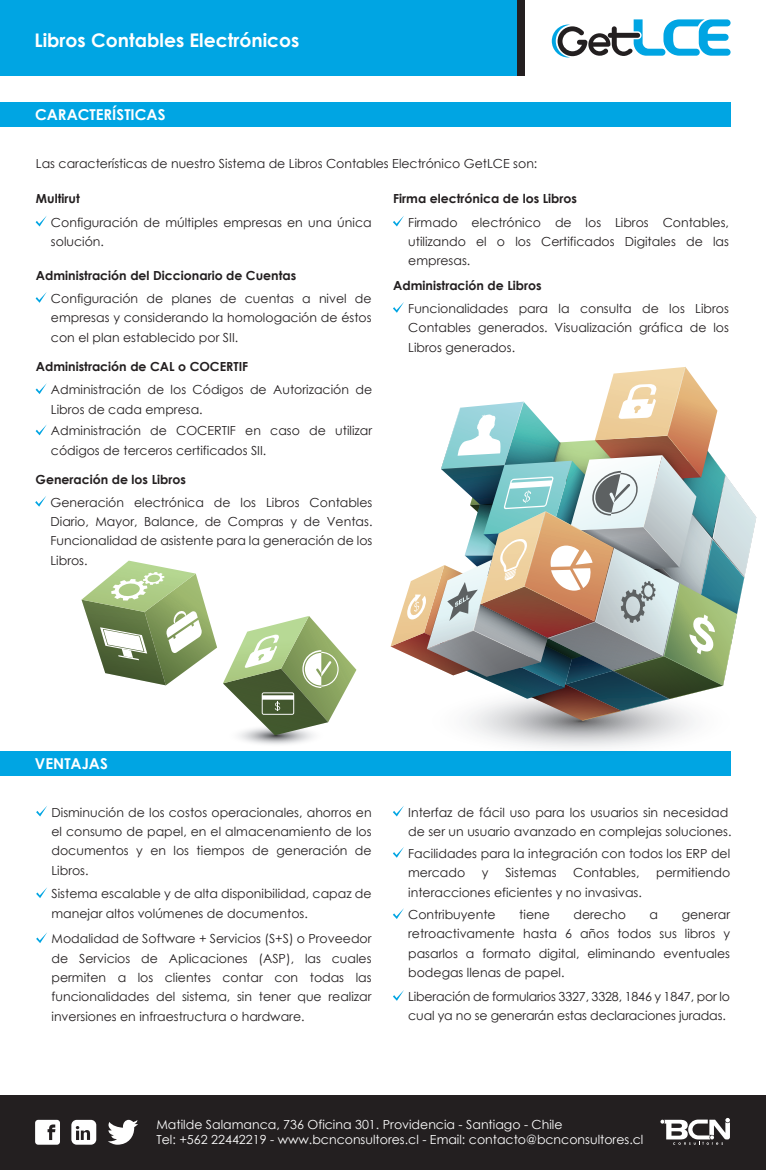
<style>
.page{position:relative;width:766px;height:1170px;background:#fff}
.page>*{position:absolute;margin:0;border:0;box-sizing:border-box;transform-origin:0 0}
.t1{font:700 18.75px "Century Gothic";color:#fff}
.t2{font:700 15px "Century Gothic";color:#fff}
.t3{font:12.5px/19.4px "Century Gothic";color:#231f20}
.t4{font:700 12.5px "Century Gothic";color:#231f20}
.t5{font:12.5px/15px "Century Gothic";color:#fff}
</style>
<div class="page">
<div style="left:0;top:0;width:516px;height:76px;background:#00a5e3"></div>
<div style="left:516px;top:0;width:7px;height:76px;background:#231f20"></div>
<div style="left:0;top:751px;width:729px;height:25px;background:#00a5e3"></div>
<div style="left:0;top:102px;width:729px;height:25px;background:#00a5e3"></div>
<svg style="left:36px;top:216px;width:11px;height:10px"></svg>
<svg style="left:36px;top:292px;width:11px;height:11px"></svg>
<svg style="left:36px;top:383px;width:11px;height:11px"></svg>
<svg style="left:36px;top:424px;width:11px;height:11px"></svg>
<svg style="left:35px;top:496px;width:11px;height:10px"></svg>
<svg style="left:393px;top:216px;width:11px;height:10px"></svg>
<svg style="left:393px;top:302px;width:11px;height:11px"></svg>
<svg style="left:551px;top:19px;width:179px;height:38px"></svg>
<div style="left:0;top:1095px;width:765px;height:74px;background:#231f20"></div>
<svg style="left:660px;top:1117px;width:69px;height:27px"></svg>
<svg style="left:35px;top:1119px;width:25px;height:25px"></svg>
<svg style="left:108px;top:1119px;width:30px;height:25px"></svg>
<svg style="left:71px;top:1119px;width:25px;height:25px"></svg>
<svg style="left:36px;top:806px;width:11px;height:10px"></svg>
<svg style="left:36px;top:887px;width:11px;height:11px"></svg>
<svg style="left:36px;top:932px;width:11px;height:11px"></svg>
<svg style="left:393px;top:806px;width:10px;height:10px"></svg>
<svg style="left:393px;top:848px;width:10px;height:9px"></svg>
<svg style="left:393px;top:909px;width:10px;height:10px"></svg>
<svg style="left:393px;top:990px;width:11px;height:10px"></svg>
<svg style="left:419px;top:683px;width:322px;height:75px"></svg>
<svg style="left:390px;top:367px;width:365px;height:353px"></svg>
<svg style="left:224px;top:723px;width:103px;height:24px"></svg>
<svg style="left:223px;top:616px;width:133px;height:119px"></svg>
<svg style="left:81px;top:560px;width:136px;height:125px"></svg>
<h1 class="t1" style="left:34px;top:26px;width:266px">Libros Contables Electrónicos</h1>
<p class="t2" style="left:35px;top:103px;width:132px">CARACTERÍSTICAS</p>
<p class="t3" style="left:36px;top:153px;width:502px">Las características de nuestro Sistema de Libros Contables Electrónico GetLCE son:</p>
<p class="t4" style="left:36px;top:189px;width:45px">Multirut</p>
<p class="t3" style="left:51px;top:212px;width:322px">Configuración de múltiples empresas en una única solución.</p>
<p class="t4" style="left:36px;top:266px;width:262px">Administración del Diccionario de Cuentas</p>
<p class="t3" style="left:51px;top:288px;width:322px;text-align:justify">Configuración de planes de cuentas a nivel de empresas y considerando la homologación de éstos con el plan establecido por SII.</p>
<p class="t4" style="left:36px;top:357px;width:213px">Administración de CAL o COCERTIF</p>
<p class="t3" style="left:51px;top:380px;width:322px">Administración de los Códigos de Autorización de<br>Libros de cada empresa.</p>
<p class="t3" style="left:51px;top:421px;width:322px">Administración de COCERTIF en caso de utilizar códigos de terceros certificados SII.</p>
<p class="t4" style="left:35px;top:469px;width:152px">Generación de los Libros</p>
<p class="t3" style="left:50px;top:492px;width:323px;text-align:justify">Generación electrónica de los Libros Contables Diario, Mayor, Balance, de Compras y de Ventas.<br>Funcionalidad de asistente para la generación de los Libros.</p>
<p class="t4" style="left:393px;top:189px;width:185px">Firma electrónica de los Libros</p>
<p class="t3" style="left:408px;top:212px;width:322px;text-align:justify">Firmado electrónico de los Libros Contables, utilizando el o los Certificados Digitales de las empresas.</p>
<p class="t4" style="left:393px;top:276px;width:150px">Administración de Libros</p>
<p class="t3" style="left:408px;top:298px;width:322px;text-align:justify">Funcionalidades para la consulta de los Libros Contables generados. Visualización gráfica de los Libros generados.</p>
<p class="t2" style="left:35px;top:752px;width:74px">VENTAJAS</p>
<p class="t3" style="left:51px;top:802px;width:321px;text-align:justify">Disminución de los costos operacionales, ahorros en el consumo de papel, en el almacenamiento de los documentos y en los tiempos de generación de Libros.</p>
<p class="t3" style="left:51px;top:883px;width:321px">Sistema escalable y de alta disponibilidad, capaz de manejar altos volúmenes de documentos.</p>
<p class="t3" style="left:51px;top:928px;width:321px;text-align:justify">Modalidad de Software + Servicios (S+S) o Proveedor de Servicios de Aplicaciones (ASP), las cuales permiten a los clientes contar con todas las funcionalidades del sistema, sin tener que realizar inversiones en infraestructura o hardware.</p>
<p class="t3" style="left:408px;top:802px;width:324px">Interfaz de fácil uso para los usuarios sin necesidad de ser un usuario avanzado en complejas soluciones.</p>
<p class="t3" style="left:408px;top:843px;width:323px">Facilidades para la integración con todos los ERP del mercado</p>
<p class="t3" style="left:481px;top:862px;width:8px">y</p>
<p class="t3" style="left:505px;top:862px;width:53px">Sistemas</p>
<p class="t3" style="left:573px;top:862px;width:68px">Contables,</p>
<p class="t3" style="left:655px;top:862px;width:75px">permitiendo</p>
<p class="t3" style="left:408px;top:880px;width:235px;line-height:22.5px">interacciones eficientes y no invasivas.<br>Contribuyente</p>
<p class="t3" style="left:519px;top:904px;width:32px">tiene</p>
<p class="t3" style="left:573px;top:904px;width:54px">derecho</p>
<p class="t3" style="left:649px;top:904px;width:10px">a</p>
<p class="t3" style="left:408px;top:904px;width:323px;text-align:justify;text-indent:273px">generar retroactivamente hasta 6 años todos sus libros y pasarlos a formato digital, eliminando eventuales bodegas llenas de papel.</p>
<p class="t3" style="left:408px;top:986px;width:323px">Liberación de formularios 3327, 3328, 1846 y 1847, por lo cual ya no se generarán estas declaraciones juradas.</p>
<p class="t5" style="left:156px;top:1117px;width:488px">Matilde Salamanca, 736 Oficina 301. Providencia - Santiago - Chile<br>Tel: +562 22442219 - www.bcnconsultores.cl - Email: contacto@bcnconsultores.cl</p>
</div>
